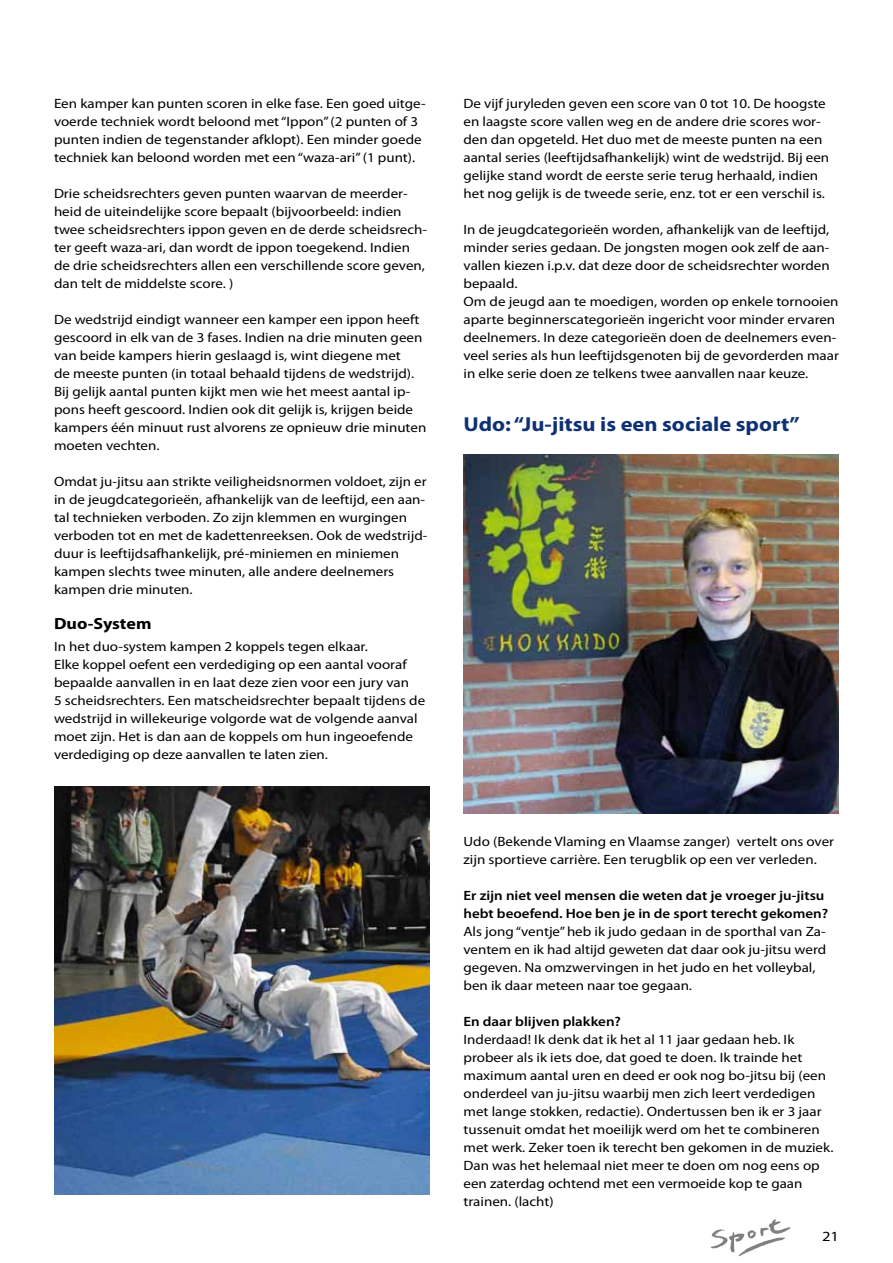
<style>
.page{position:relative;width:893px;height:1263px;background:#fff}
.page>*{position:absolute;margin:0;border:0;box-sizing:border-box;transform-origin:0 0}
.t1{font:700 20.25px "Myriad Pro";color:#0d3174;scale:1.11 1}
.t2{font:700 16.2px "Myriad Pro";color:#000;scale:1.11 1}
.t3{font:14.1px "Myriad Pro";color:#000;scale:1.18 1}
.t4{font:13.5px/18px "Myriad Pro";color:#000;scale:1.11 1}
.t5{font:600 13.5px/18px "Myriad Pro";color:#000;scale:1.11 1}
</style>
<div class="page">
<img style="left:710px;top:1219px;width:80px;height:38px">
<img style="left:463px;top:454px;width:376px;height:359px">
<img style="left:54px;top:787px;width:375px;height:407px">
<p class="t4" style="left:54px;top:94px;width:336px">Een kamper kan punten scoren in elke fase. Een goed uitge&shy;voerde techniek wordt beloond met “Ippon” (2 punten of 3 punten indien de tegenstander afklopt). Een minder goede techniek kan beloond worden met een “waza-ari” (1 punt).</p>
<p class="t4" style="left:54px;top:184px;width:338px">Drie scheidsrechters geven punten waarvan de meerder&shy;heid de uiteindelijke score bepaalt (bijvoorbeeld: indien twee scheidsrechters ippon geven en de derde scheidsrech&shy;ter geeft waza-ari, dan wordt de ippon toegekend. Indien de drie scheidsrechters allen een verschillende score geven, dan telt de middelste score. )</p>
<p class="t4" style="left:54px;top:310px;width:337px">De wedstrijd eindigt wanneer een kamper een ippon heeft gescoord in elk van de 3 fases. Indien na drie minuten geen van beide kampers hierin geslaagd is, wint diegene met<br>de meeste punten (in totaal behaald tijdens de wedstrijd).<br>Bij gelijk aantal punten kijkt men wie het meest aantal ip&shy;pons heeft gescoord. Indien ook dit gelijk is, krijgen beide kampers één minuut rust alvorens ze opnieuw drie minuten moeten vechten.</p>
<p class="t4" style="left:54px;top:472px;width:338px">Omdat ju-jitsu aan strikte veiligheidsnormen voldoet, zijn er in de jeugdcategorieën, afhankelijk van de leeftijd, een aan&shy;tal technieken verboden. Zo zijn klemmen en wurgingen verboden tot en met de kadettenreeksen. Ook de wedstrijd&shy;duur is leeftijdsafhankelijk, pré-miniemen en miniemen kampen slechts twee minuten, alle andere deelnemers kampen drie minuten.</p>
<p class="t2" style="left:54px;top:612px;width:89px">Duo-System</p>
<p class="t4" style="left:54px;top:637px;width:336px">In het duo-system kampen 2 koppels tegen elkaar.<br>Elke koppel oefent een verdediging op een aantal vooraf bepaalde aanvallen in en laat deze zien voor een jury van<br>5 scheidsrechters. Een matscheidsrechter bepaalt tijdens de wedstrijd in willekeurige volgorde wat de volgende aanval moet zijn. Het is dan aan de koppels om hun ingeoefende verdediging op deze aanvallen te laten zien.</p>
<p class="t4" style="left:463px;top:94px;width:331px">De vijf juryleden geven een score van 0 tot 10. De hoogste en laagste score vallen weg en de andere drie scores wor&shy;den dan opgeteld. Het duo met de meeste punten na een aantal series (leeftijdsafhankelijk) wint de wedstrijd. Bij een gelijke stand wordt de eerste serie terug herhaald, indien het nog gelijk is de tweede serie, enz. tot er een verschil is.</p>
<p class="t4" style="left:463px;top:220px;width:340px">In de jeugdcategorieën worden, afhankelijk van de leeftijd, minder series gedaan. De jongsten mogen ook zelf de aan&shy;vallen kiezen i.p.v. dat deze door de scheidsrechter worden bepaald.<br>Om de jeugd aan te moedigen, worden op enkele tornooien aparte beginnerscategorieën ingericht voor minder ervaren deelnemers. In deze categorieën doen de deelnemers even&shy;veel series als hun leeftijdsgenoten bij de gevorderden maar in elke serie doen ze telkens twee aanvallen naar keuze.</p>
<h1 class="t1" style="left:463px;top:410px;width:304px">Udo: “Ju-jitsu is een sociale sport”</h1>
<p class="t4" style="left:463px;top:832px;width:335px">Udo (Bekende Vlaming en Vlaamse zanger) vertelt ons over zijn sportieve carrière. Een terugblik op een ver verleden.</p>
<p class="t5" style="left:463px;top:886px;width:330px">Er zijn niet veel mensen die weten dat je vroeger ju-jitsu hebt beoefend. Hoe ben je in de sport terecht gekomen?</p>
<p class="t4" style="left:463px;top:922px;width:328px">Als jong “ventje” heb ik judo gedaan in de sporthal van Za&shy;ventem en ik had altijd geweten dat daar ook ju-jitsu werd gegeven. Na omzwervingen in het judo en het volleybal, ben ik daar meteen naar toe gegaan.</p>
<p class="t5" style="left:463px;top:1012px;width:143px">En daar blijven plakken?</p>
<p class="t4" style="left:463px;top:1030px;width:335px">Inderdaad! Ik denk dat ik het al 11 jaar gedaan heb. Ik probeer als ik iets doe, dat goed te doen. Ik trainde het maximum aantal uren en deed er ook nog bo-jitsu bij (een onderdeel van ju-jitsu waarbij men zich leert verdedigen met lange stokken, redactie). Ondertussen ben ik er 3 jaar tussenuit omdat het moeilijk werd om het te combineren met werk. Zeker toen ik terecht ben gekomen in de muziek.<br>Dan was het helemaal niet meer te doen om nog eens op een zaterdag ochtend met een vermoeide kop te gaan trainen. (lacht)</p>
<p class="t3" style="left:822px;top:1228px;width:16px">21</p>
</div>
